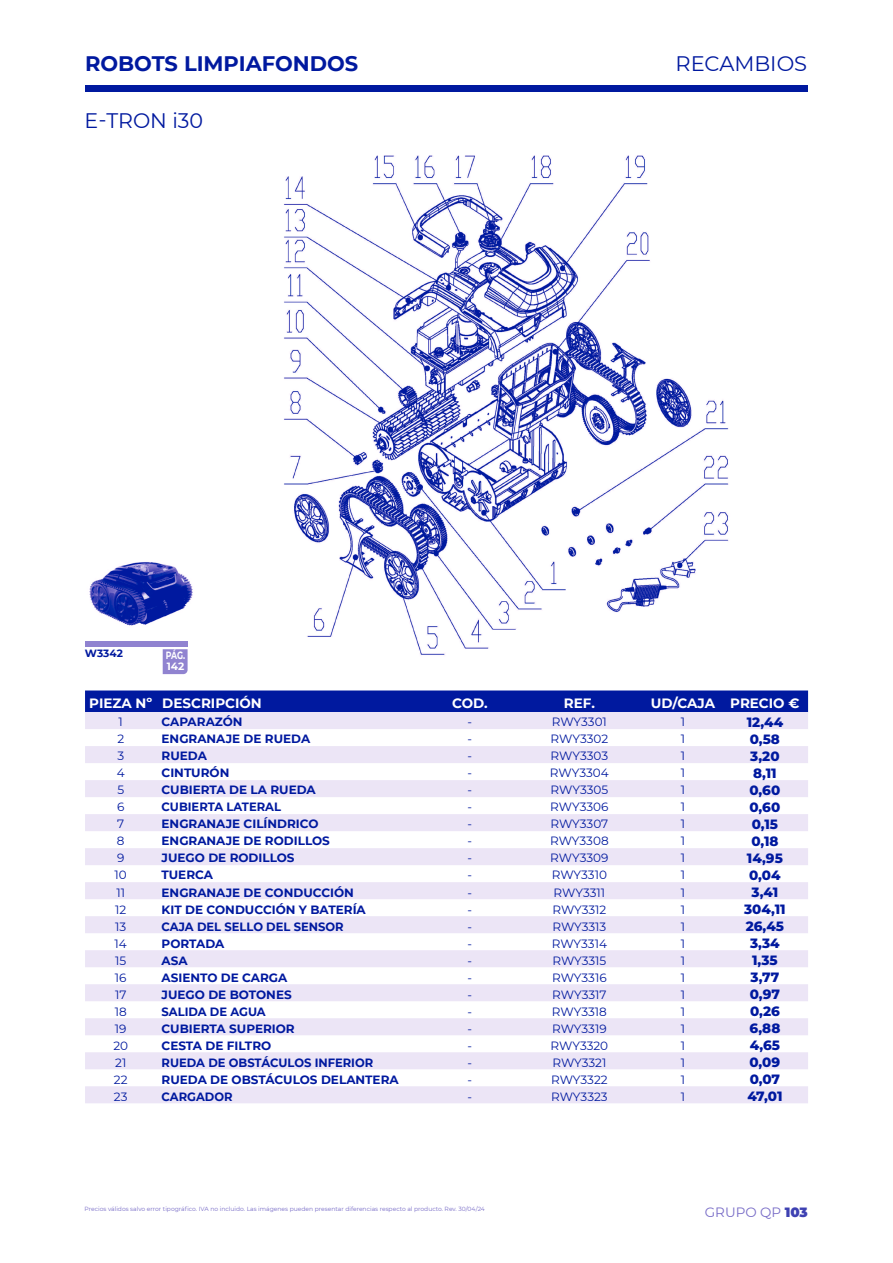
<style>
.page{position:relative;width:893px;height:1263px;background:#fff}
.page>*{position:absolute;margin:0;border:0;box-sizing:border-box;transform-origin:0 0}
.t1{font:700 21px "Montserrat";color:#00199f}
.t2{font:21px "Montserrat";color:#00199f}
.t3{font:800 13.5px "Montserrat";color:#00199f}
.t4{font:700 13.5px "Montserrat";color:#fff}
.t5{font:13.5px "Montserrat";color:#786cc7}
.t6{font:700 12px "Montserrat";color:#00199f}
.t7{font:12px "Montserrat";color:#00199f}
.t8{font:700 12px "Montserrat";color:#00199f;scale:.96 1}
.t9{font:700 10.5px "Montserrat";color:#00199f}
.t10{font:700 10.5px "Montserrat";letter-spacing:-.005em;color:#fff;scale:.75 1}
.t11{font:700 10.5px "Montserrat";letter-spacing:-.005em;color:#fff}
.t12{font:6px "Montserrat";color:#786cc7}
.s1{font-weight:900;color:#3e41b2}
</style>
<div class="page">
<div style="left:85px;top:85px;width:723px;height:6px;background:#00199f"></div>
<img style="left:284px;top:155px;width:445px;height:500px">
<div style="left:85px;top:641px;width:103px;height:6px;background:#9083d0"></div>
<svg style="left:163px;top:649px;width:25px;height:25px"></svg>
<img style="left:89px;top:562px;width:104px;height:64px">
<div style="left:85px;top:690px;width:723px;height:22px;background:#00199f"></div>
<svg style="left:85px;top:712px;width:723px;height:391px;fill:#eee8f7"></svg>
<p class="t1" style="left:85px;top:49px;width:275px">ROBOTS LIMPIAFONDOS</p>
<h1 class="t2" style="left:675px;top:49px;width:133px">RECAMBIOS</h1>
<p class="t2" style="left:85px;top:106px;width:120px">E-TRON i30</p>
<p class="t9" style="left:85px;top:646px;width:40px">W3342</p>
<p class="t10" style="left:166px;top:648px;width:28px">PÁG.</p>
<p class="t11" style="left:167px;top:659px;width:19px">142</p>
<p class="t4" style="left:89px;top:693px;width:64px">PIEZA Nº</p>
<p class="t4" style="left:162px;top:693px;width:101px">DESCRIPCIÓN</p>
<p class="t4" style="left:452px;top:693px;width:37px">COD.</p>
<p class="t4" style="left:564px;top:693px;width:33px">REF.</p>
<p class="t4" style="left:651px;top:693px;width:66px">UD/CAJA</p>
<p class="t4" style="left:730px;top:693px;width:71px">PRECIO €</p>
<p class="t7" style="left:119px;top:714px;width:6px">1</p>
<p class="t6" style="left:162px;top:713px;width:83px">CAPARAZÓN</p>
<p class="t7" style="left:468px;top:714px;width:6px">-</p>
<p class="t7" style="left:552px;top:714px;width:57px">RWY3301</p>
<p class="t7" style="left:681px;top:714px;width:6px">1</p>
<p class="t3" style="left:747px;top:712px;width:38px">12,44</p>
<p class="t7" style="left:117px;top:731px;width:8px">2</p>
<p class="t6" style="left:162px;top:730px;width:150px">ENGRANAJE DE RUEDA</p>
<p class="t7" style="left:468px;top:731px;width:6px">-</p>
<p class="t7" style="left:551px;top:731px;width:59px">RWY3302</p>
<p class="t7" style="left:681px;top:731px;width:6px">1</p>
<p class="t3" style="left:750px;top:729px;width:32px">0,58</p>
<p class="t7" style="left:117px;top:748px;width:8px">3</p>
<p class="t6" style="left:162px;top:747px;width:47px">RUEDA</p>
<p class="t7" style="left:468px;top:748px;width:6px">-</p>
<p class="t7" style="left:551px;top:748px;width:59px">RWY3303</p>
<p class="t7" style="left:681px;top:748px;width:6px">1</p>
<p class="t3" style="left:750px;top:746px;width:31px">3,20</p>
<p class="t7" style="left:117px;top:765px;width:9px">4</p>
<p class="t6" style="left:162px;top:764px;width:69px">CINTURÓN</p>
<p class="t7" style="left:468px;top:765px;width:6px">-</p>
<p class="t7" style="left:550px;top:765px;width:60px">RWY3304</p>
<p class="t7" style="left:681px;top:765px;width:6px">1</p>
<p class="t3" style="left:753px;top:763px;width:25px">8,11</p>
<p class="t7" style="left:117px;top:782px;width:8px">5</p>
<p class="t6" style="left:162px;top:781px;width:156px">CUBIERTA DE LA RUEDA</p>
<p class="t7" style="left:468px;top:782px;width:6px">-</p>
<p class="t7" style="left:551px;top:782px;width:59px">RWY3305</p>
<p class="t7" style="left:681px;top:782px;width:6px">1</p>
<p class="t3" style="left:750px;top:780px;width:32px">0,60</p>
<p class="t7" style="left:117px;top:799px;width:9px">6</p>
<p class="t8" style="left:162px;top:798px;width:126px">CUBIERTA LATERAL</p>
<p class="t7" style="left:468px;top:799px;width:6px">-</p>
<p class="t7" style="left:550px;top:799px;width:60px">RWY3306</p>
<p class="t7" style="left:681px;top:799px;width:6px">1</p>
<p class="t3" style="left:750px;top:797px;width:32px">0,60</p>
<p class="t7" style="left:117px;top:816px;width:9px">7</p>
<p class="t6" style="left:162px;top:815px;width:159px">ENGRANAJE CILÍNDRICO</p>
<p class="t7" style="left:468px;top:816px;width:6px">-</p>
<p class="t7" style="left:550px;top:816px;width:59px">RWY3307</p>
<p class="t7" style="left:681px;top:816px;width:6px">1</p>
<p class="t3" style="left:752px;top:814px;width:28px">0,15</p>
<p class="t7" style="left:117px;top:833px;width:9px">8</p>
<p class="t6" style="left:162px;top:832px;width:170px">ENGRANAJE DE RODILLOS</p>
<p class="t7" style="left:468px;top:833px;width:6px">-</p>
<p class="t7" style="left:550px;top:833px;width:60px">RWY3308</p>
<p class="t7" style="left:681px;top:833px;width:6px">1</p>
<p class="t3" style="left:751px;top:831px;width:29px">0,18</p>
<p class="t7" style="left:117px;top:850px;width:9px">9</p>
<p class="t6" style="left:162px;top:849px;width:135px">JUEGO DE RODILLOS</p>
<p class="t7" style="left:468px;top:850px;width:6px">-</p>
<p class="t7" style="left:550px;top:850px;width:60px">RWY3309</p>
<p class="t7" style="left:681px;top:850px;width:6px">1</p>
<p class="t3" style="left:747px;top:848px;width:37px">14,95</p>
<p class="t7" style="left:115px;top:867px;width:14px">10</p>
<p class="t6" style="left:162px;top:866px;width:53px">TUERCA</p>
<p class="t7" style="left:468px;top:867px;width:6px">-</p>
<p class="t7" style="left:552px;top:867px;width:57px">RWY3310</p>
<p class="t7" style="left:681px;top:867px;width:6px">1</p>
<p class="t3" style="left:749px;top:865px;width:33px">0,04</p>
<p class="t7" style="left:116px;top:884px;width:10px">11</p>
<p class="t6" style="left:162px;top:883px;width:194px">ENGRANAJE DE CONDUCCIÓN</p>
<p class="t7" style="left:468px;top:884px;width:6px">-</p>
<p class="t7" style="left:554px;top:884px;width:53px">RWY3311</p>
<p class="t7" style="left:681px;top:884px;width:6px">1</p>
<p class="t3" style="left:752px;top:882px;width:28px">3,41</p>
<p class="t7" style="left:115px;top:901px;width:13px">12</p>
<p class="t6" style="left:162px;top:900px;width:206px">KIT DE CONDUCCIÓN Y BATERÍA</p>
<p class="t7" style="left:468px;top:901px;width:6px">-</p>
<p class="t7" style="left:552px;top:901px;width:56px">RWY3312</p>
<p class="t7" style="left:681px;top:901px;width:6px">1</p>
<p class="t3" style="left:744px;top:899px;width:43px">304,11</p>
<p class="t7" style="left:115px;top:918px;width:13px">13</p>
<p class="t8" style="left:162px;top:917px;width:191px">CAJA DEL SELLO DEL SENSOR</p>
<p class="t7" style="left:468px;top:918px;width:6px">-</p>
<p class="t7" style="left:552px;top:918px;width:56px">RWY3313</p>
<p class="t7" style="left:681px;top:918px;width:6px">1</p>
<p class="t3" style="left:746px;top:916px;width:40px">26,45</p>
<p class="t7" style="left:115px;top:935px;width:14px">14</p>
<p class="t6" style="left:162px;top:934px;width:64px">PORTADA</p>
<p class="t7" style="left:468px;top:935px;width:6px">-</p>
<p class="t7" style="left:552px;top:935px;width:57px">RWY3314</p>
<p class="t7" style="left:681px;top:935px;width:6px">1</p>
<p class="t3" style="left:750px;top:933px;width:31px">3,34</p>
<p class="t7" style="left:115px;top:952px;width:13px">15</p>
<p class="t6" style="left:162px;top:952px;width:28px">ASA</p>
<p class="t7" style="left:468px;top:952px;width:6px">-</p>
<p class="t7" style="left:552px;top:952px;width:56px">RWY3315</p>
<p class="t7" style="left:681px;top:952px;width:6px">1</p>
<p class="t3" style="left:752px;top:950px;width:27px">1,35</p>
<p class="t7" style="left:115px;top:969px;width:13px">16</p>
<p class="t6" style="left:162px;top:969px;width:127px">ASIENTO DE CARGA</p>
<p class="t7" style="left:468px;top:969px;width:6px">-</p>
<p class="t7" style="left:552px;top:969px;width:56px">RWY3316</p>
<p class="t7" style="left:681px;top:969px;width:6px">1</p>
<p class="t3" style="left:750px;top:967px;width:30px">3,77</p>
<p class="t7" style="left:115px;top:986px;width:13px">17</p>
<p class="t6" style="left:162px;top:986px;width:132px">JUEGO DE BOTONES</p>
<p class="t7" style="left:468px;top:986px;width:6px">-</p>
<p class="t7" style="left:552px;top:986px;width:56px">RWY3317</p>
<p class="t7" style="left:681px;top:986px;width:6px">1</p>
<p class="t3" style="left:750px;top:984px;width:32px">0,97</p>
<p class="t7" style="left:115px;top:1003px;width:13px">18</p>
<p class="t8" style="left:162px;top:1003px;width:110px">SALIDA DE AGUA</p>
<p class="t7" style="left:468px;top:1003px;width:6px">-</p>
<p class="t7" style="left:552px;top:1003px;width:56px">RWY3318</p>
<p class="t7" style="left:681px;top:1003px;width:6px">1</p>
<p class="t3" style="left:750px;top:1001px;width:31px">0,26</p>
<p class="t7" style="left:115px;top:1020px;width:13px">19</p>
<p class="t6" style="left:162px;top:1020px;width:135px">CUBIERTA SUPERIOR</p>
<p class="t7" style="left:468px;top:1020px;width:6px">-</p>
<p class="t7" style="left:552px;top:1020px;width:56px">RWY3319</p>
<p class="t7" style="left:681px;top:1020px;width:6px">1</p>
<p class="t3" style="left:749px;top:1018px;width:32px">6,88</p>
<p class="t7" style="left:113px;top:1037px;width:16px">20</p>
<p class="t6" style="left:162px;top:1037px;width:111px">CESTA DE FILTRO</p>
<p class="t7" style="left:468px;top:1037px;width:6px">-</p>
<p class="t7" style="left:551px;top:1037px;width:59px">RWY3320</p>
<p class="t7" style="left:681px;top:1037px;width:6px">1</p>
<p class="t3" style="left:750px;top:1035px;width:32px">4,65</p>
<p class="t7" style="left:115px;top:1054px;width:13px">21</p>
<p class="t8" style="left:162px;top:1054px;width:222px">RUEDA DE OBSTÁCULOS INFERIOR</p>
<p class="t7" style="left:468px;top:1054px;width:6px">-</p>
<p class="t7" style="left:552px;top:1054px;width:56px">RWY3321</p>
<p class="t7" style="left:681px;top:1054px;width:6px">1</p>
<p class="t3" style="left:750px;top:1053px;width:32px">0,09</p>
<p class="t7" style="left:114px;top:1071px;width:15px">22</p>
<p class="t6" style="left:162px;top:1071px;width:239px">RUEDA DE OBSTÁCULOS DELANTERA</p>
<p class="t7" style="left:468px;top:1071px;width:6px">-</p>
<p class="t7" style="left:551px;top:1071px;width:58px">RWY3322</p>
<p class="t7" style="left:681px;top:1071px;width:6px">1</p>
<p class="t3" style="left:750px;top:1070px;width:32px">0,07</p>
<p class="t7" style="left:114px;top:1088px;width:15px">23</p>
<p class="t8" style="left:162px;top:1088px;width:75px">CARGADOR</p>
<p class="t7" style="left:468px;top:1088px;width:6px">-</p>
<p class="t7" style="left:551px;top:1088px;width:58px">RWY3323</p>
<p class="t7" style="left:681px;top:1088px;width:6px">1</p>
<p class="t3" style="left:747px;top:1087px;width:37px">47,01</p>
<p class="t12" style="left:85px;top:1205px;width:402px">Precios válidos salvo error tipográfico. IVA no incluido. Las imágenes pueden presentar diferencias respecto al producto. Rev. 30/04/24</p>
<p class="t5" style="left:705px;top:1202px;width:105px">GRUPO QP <span class="s1">103</span></p>
</div>
